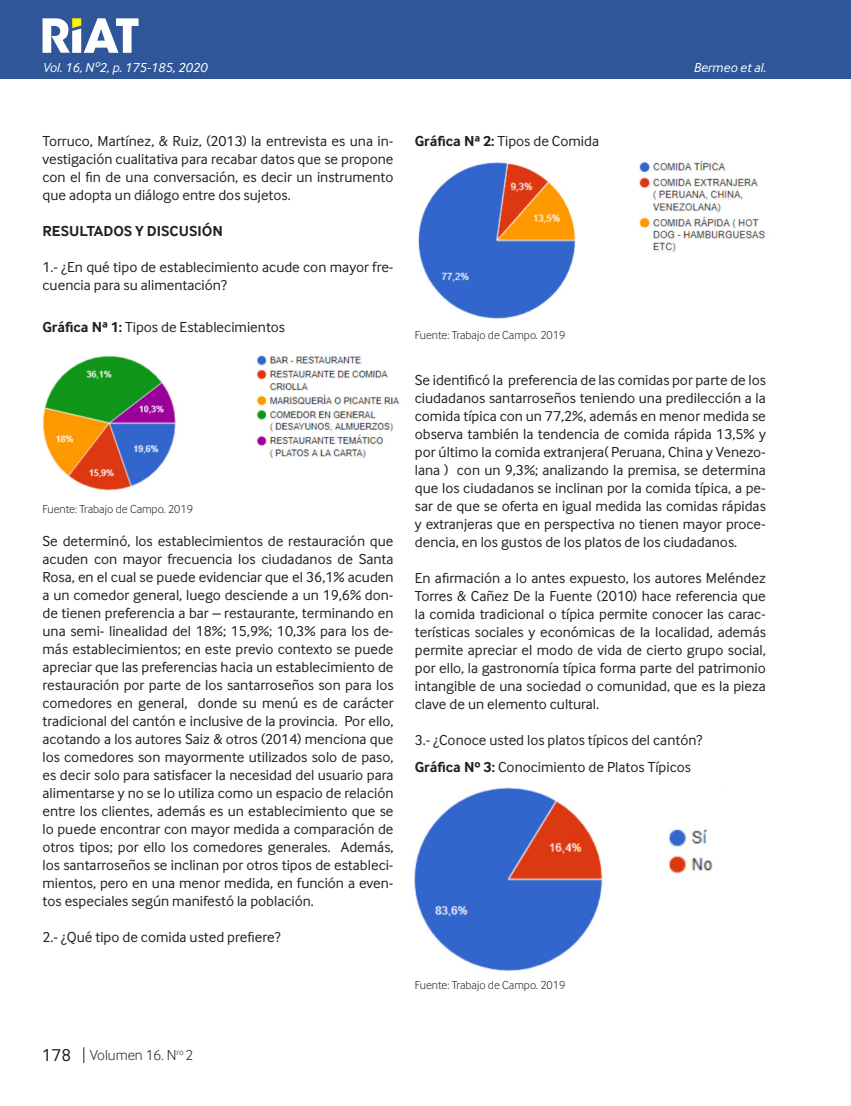
<style>
.page{position:relative;width:851px;height:1106px;background:#fff}
.page>*{position:absolute;margin:0;border:0;box-sizing:border-box;transform-origin:0 0}
.Cuerpo_de_Texto{font:15px/18px "Inter Face";color:#231f20;text-align:justify}
.Cuerpo_de_Texto-2{font:700 15px "Inter Face";color:#231f20}
.t1{font:300 15px "Inter Face";color:#231f20}
.Cuño_de_pagina{font:italic 13.5px "Inter Face";color:#fff}
.Fuente{font:300 12px "Inter Face";color:#231f20}
.s1{font-weight:700}
.s2{font-weight:400;font-size:18px}
</style>
<div class="page">
<div style="left:0;top:0;width:850px;height:79px;background:#2f5699"></div>
<hr style="left:850px;top:0;width:1px;height:79px;background:#2f5699">
<svg style="left:43px;top:18px;width:95px;height:35px"></svg>
<svg style="left:83px;top:1047px;width:1px;height:16px"></svg>
<img style="left:43px;top:355px;width:357px;height:136px">
<img style="left:418px;top:160px;width:347px;height:159px">
<img style="left:414px;top:787px;width:299px;height:184px">
<p class="Cuño_de_pagina" style="left:43px;top:59px;width:166px">Vol. 16, Nº2, p. 175-185, 2020</p>
<p class="Cuño_de_pagina" style="left:693px;top:59px;width:74px">Bermeo et al.</p>
<p class="Cuerpo_de_Texto" style="left:43px;top:132px;width:352px">Torruco, Martínez, &amp; Ruiz, (2013) la entrevista es una in&shy;vestigación cualitativa para recabar datos que se propone con el fin de una conversación, es decir un instrumento que adopta un diálogo entre dos sujetos.</p>
<p class="Cuerpo_de_Texto-2" style="left:43px;top:222px;width:182px">RESULTADOS Y DISCUSIÓN</p>
<p class="Cuerpo_de_Texto" style="left:43px;top:258px;width:352px">1.- ¿En qué tipo de establecimiento acude con mayor fre&shy;cuencia para su alimentación?</p>
<p class="Cuerpo_de_Texto" style="left:43px;top:318px;width:244px"><span class="s1">Gráfica Nª 1:</span> Tipos de Establecimientos</p>
<p class="Fuente" style="left:43px;top:502px;width:152px">Fuente: Trabajo de Campo. 2019</p>
<p class="Cuerpo_de_Texto" style="left:43px;top:532px;width:352px">Se determinó, los establecimientos de restauración que acuden con mayor frecuencia los ciudadanos de Santa Rosa, en el cual se puede evidenciar que el 36,1% acuden a un comedor general, luego desciende a un 19,6% don&shy;de tienen preferencia a bar – restaurante, terminando en una semi- linealidad del 18%; 15,9%; 10,3% para los de&shy;más establecimientos; en este previo contexto se puede apreciar que las preferencias hacia un establecimiento de restauración por parte de los santarroseños son para los comedores en general, donde su menú es de carácter tradicional del cantón e inclusive de la provincia. Por ello, acotando a los autores Saiz &amp; otros (2014) menciona que los comedores son mayormente utilizados solo de paso, es decir solo para satisfacer la necesidad del usuario para alimentarse y no se lo utiliza como un espacio de relación entre los clientes, además es un establecimiento que se lo puede encontrar con mayor medida a comparación de otros tipos; por ello los comedores generales. Además, los santarroseños se inclinan por otros tipos de estableci&shy;mientos, pero en una menor medida, en función a even&shy;tos especiales según manifestó la población.</p>
<p class="Cuerpo_de_Texto" style="left:43px;top:928px;width:239px">2.- ¿Qué tipo de comida usted prefiere?</p>
<p class="Cuerpo_de_Texto" style="left:415px;top:132px;width:186px"><span class="s1">Gráfica Nª 2:</span> Tipos de Comida</p>
<p class="Fuente" style="left:415px;top:328px;width:152px">Fuente: Trabajo de Campo. 2019</p>
<p class="Cuerpo_de_Texto" style="left:415px;top:371px;width:352px">Se identificó la preferencia de las comidas por parte de los ciudadanos santarroseños teniendo una predilección a la comida típica con un 77,2%, además en menor medida se observa también la tendencia de comida rápida 13,5% y por último la comida extranjera( Peruana, China y Venezo&shy;lana ) con un 9,3%; analizando la premisa, se determina que los ciudadanos se inclinan por la comida típica, a pe&shy;sar de que se oferta en igual medida las comidas rápidas y extranjeras que en perspectiva no tienen mayor proce&shy;dencia, en los gustos de los platos de los ciudadanos.</p>
<p class="Cuerpo_de_Texto" style="left:415px;top:569px;width:352px">En afirmación a lo antes expuesto, los autores Meléndez Torres &amp; Cañez De la Fuente (2010) hace referencia que la comida tradicional o típica permite conocer las carac&shy;terísticas sociales y económicas de la localidad, además permite apreciar el modo de vida de cierto grupo social, por ello, la gastronomía típica forma parte del patrimonio intangible de una sociedad o comunidad, que es la pieza clave de un elemento cultural.</p>
<p class="Cuerpo_de_Texto" style="left:415px;top:731px;width:289px">3.- ¿Conoce usted los platos típicos del cantón?</p>
<p class="Cuerpo_de_Texto" style="left:415px;top:758px;width:277px"><span class="s1">Gráfica Nº 3:</span> Conocimiento de Platos Típicos</p>
<p class="Fuente" style="left:415px;top:977px;width:152px">Fuente: Trabajo de Campo. 2019</p>
<p class="t1" style="left:42px;top:1046px;width:153px"><span class="s2">178</span> Volumen 16. N<sup>ro</sup> 2</p>
</div>
